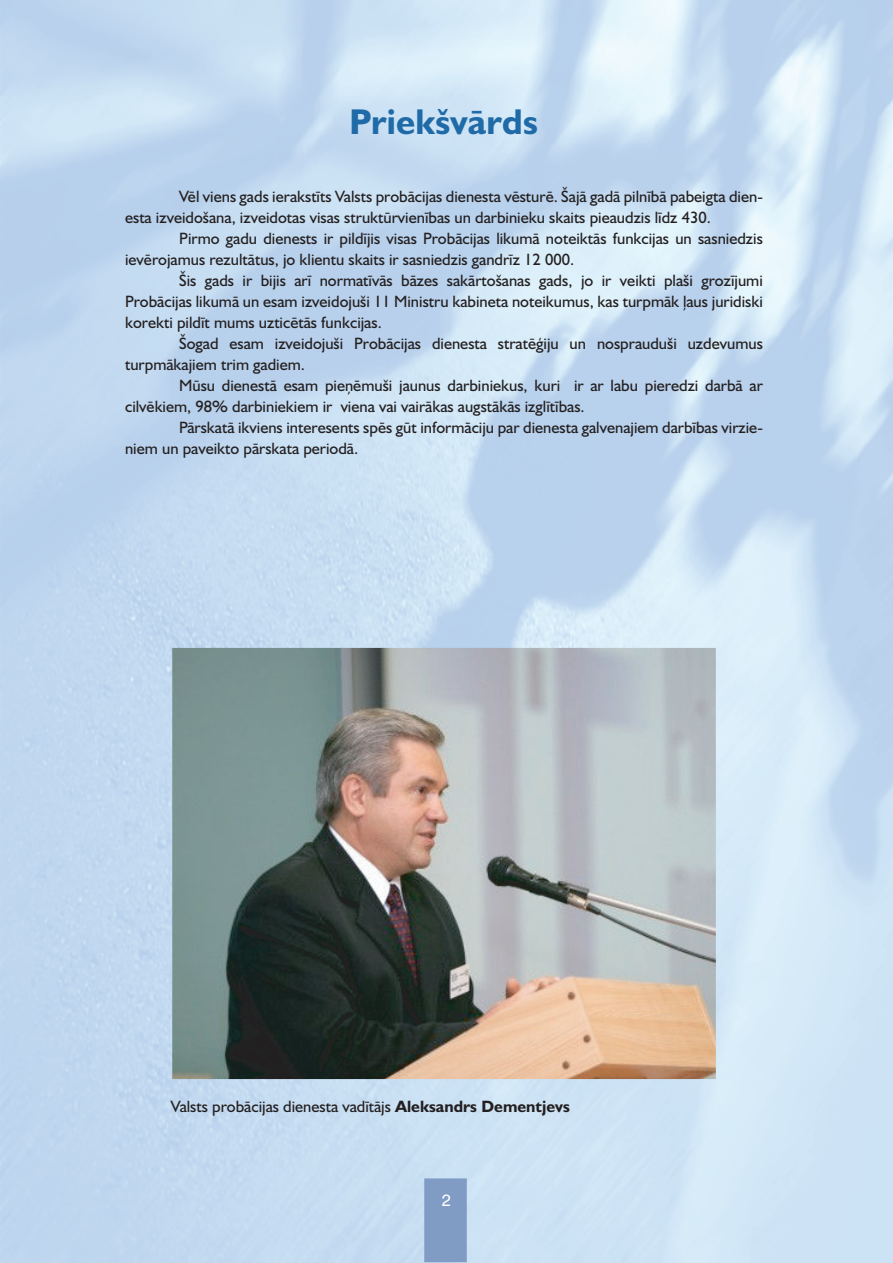
<style>
.page{position:relative;width:893px;height:1263px;background:#fff}
.page>*{position:absolute;margin:0;border:0;box-sizing:border-box;transform-origin:0 0}
.t1{font:700 36px "Humanist 521 CE";letter-spacing:.005em;color:#1f6aa7}
.t2{font:16.5px "Humanist 521 CE";color:#231f20}
.t3{font:16.5px "Swiss CE";color:#fff}
.s1{font-weight:700}
</style>
<div class="page">
<div style="left:424px;top:1178px;width:43px;height:84px;background:#809cc5"></div>
<img style="left:172px;top:648px;width:544px;height:431px">
<p class="t1" style="left:349px;top:99px;width:190px">Priekšvārds</p>
<p class="t2" style="left:179px;top:186px;width:585px">Vēl viens gads ierakstīts Valsts probācijas dienesta vēsturē. Šajā gadā pilnībā pabeigta dien-</p>
<p class="t2" style="left:125px;top:207px;width:587px">esta izveidošana, izveidotas visas struktūrvienības un darbinieku skaits pieaudzis līdz 430.</p>
<p class="t2" style="left:179px;top:228px;width:585px">Pirmo gadu dienests ir pildījis visas Probācijas likumā noteiktās funkcijas un sasniedzis</p>
<p class="t2" style="left:125px;top:249px;width:451px">ievērojamus rezultātus, jo klientu skaits ir sasniedzis gandrīz 12 000.</p>
<p class="t2" style="left:179px;top:270px;width:585px">Šis gads ir bijis arī normatīvās bāzes sakārtošanas gads, jo ir veikti plaši grozījumi</p>
<p class="t2" style="left:125px;top:291px;width:639px">Probācijas likumā un esam izveidojuši 11 Ministru kabineta noteikumus, kas turpmāk ļaus juridiski</p>
<p class="t2" style="left:125px;top:312px;width:258px">korekti pildīt mums uzticētās funkcijas.</p>
<p class="t2" style="left:179px;top:333px;width:585px">Šogad esam izveidojuši Probācijas dienesta stratēģiju un nosprauduši uzdevumus</p>
<p class="t2" style="left:125px;top:354px;width:182px">turpmākajiem trim gadiem.</p>
<p class="t2" style="left:179px;top:375px;width:585px">Mūsu dienestā esam pieņēmuši jaunus darbiniekus, kuri ir ar labu pieredzi darbā ar</p>
<p class="t2" style="left:125px;top:396px;width:461px">cilvēkiem, 98% darbiniekiem ir viena vai vairākas augstākās izglītības.</p>
<p class="t2" style="left:179px;top:417px;width:585px">Pārskatā ikviens interesents spēs gūt informāciju par dienesta galvenajiem darbības virzie-</p>
<p class="t2" style="left:125px;top:438px;width:235px">niem un paveikto pārskata periodā.</p>
<p class="t2" style="left:171px;top:1096px;width:400px">Valsts probācijas dienesta vadītājs <span class="s1">Aleksandrs Dementjevs</span></p>
<p class="t3" style="left:442px;top:1190px;width:11px">2</p>
</div>
